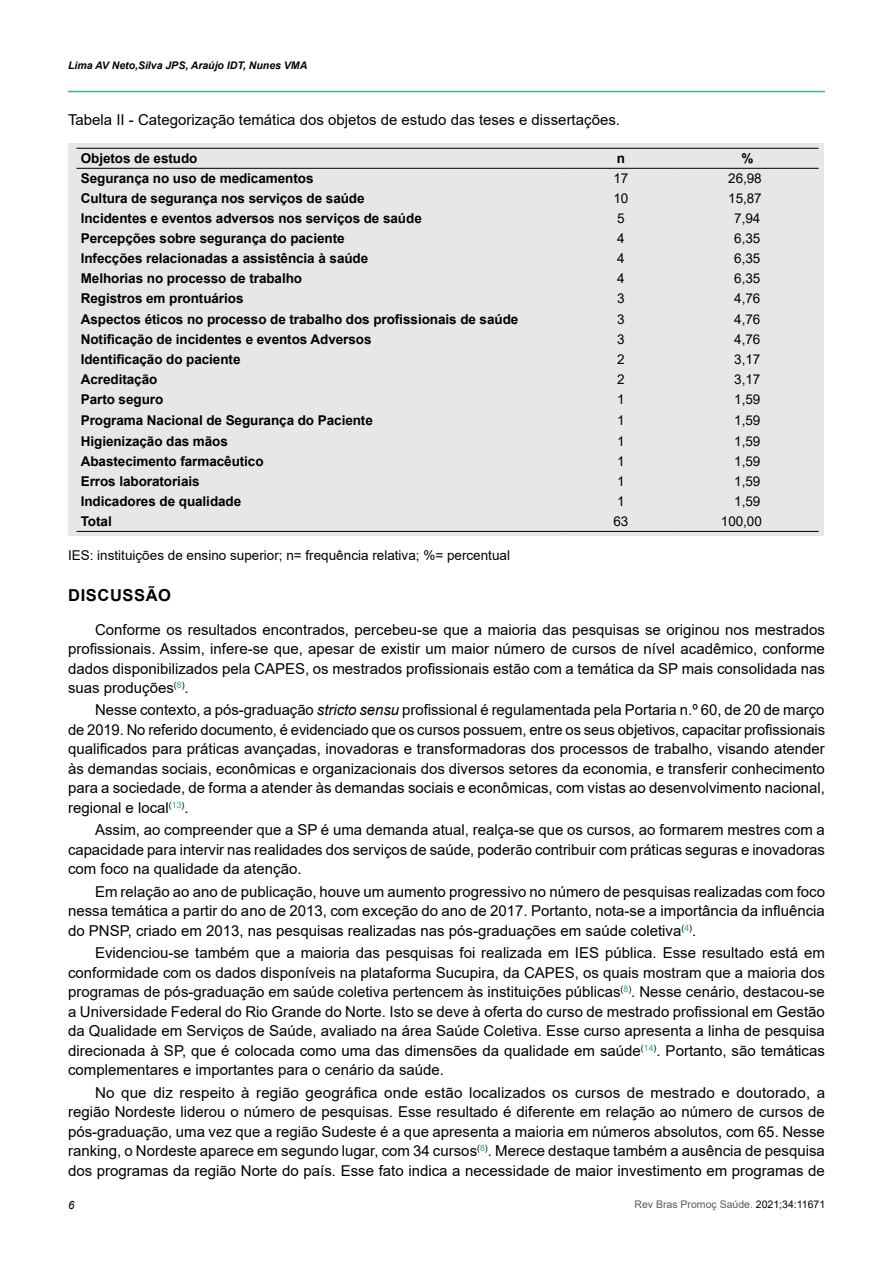
<style>
.page{position:relative;width:893px;height:1263px;background:#fff}
.page>*{position:absolute;margin:0;border:0;box-sizing:border-box;transform-origin:0 0}
.t1{font:700 16.5px "Arial";letter-spacing:.035em;color:#000}
.t2{font:15px/19.5px "Arial";color:#000;text-align:justify}
.t3{font:700 13.5px "Arial";letter-spacing:-.005em;color:#000}
.t4{font:13.5px "Arial";color:#000}
.t5{font:italic 11.4px "Arial";color:#000}
.t6{font:italic 700 10.5px "Arial";color:#000}
.t7{font:10.5px "Arial";color:#58595b}
.s1{font-style:italic}
.s2{color:#000}
</style>
<div class="page">
<hr style="left:68px;top:91px;width:757px;height:1px;background:#41b878">
<div style="left:69px;top:143px;width:755px;height:393px;background:#e6e7e8"></div>
<hr style="left:77px;top:148px;width:489px;height:1px;background:#000">
<hr style="left:566px;top:148px;width:110px;height:1px;background:#000">
<hr style="left:676px;top:148px;width:143px;height:1px;background:#000">
<hr style="left:77px;top:168px;width:489px;height:1px;background:#000">
<hr style="left:566px;top:168px;width:110px;height:1px;background:#000">
<hr style="left:676px;top:168px;width:143px;height:1px;background:#000">
<hr style="left:77px;top:531px;width:489px;height:1px;background:#000">
<hr style="left:566px;top:531px;width:110px;height:1px;background:#000">
<hr style="left:676px;top:531px;width:143px;height:1px;background:#000">
<p class="t6" style="left:68px;top:58px;width:241px">Lima AV Neto,Silva JPS, Araújo IDT, Nunes VMA</p>
<p class="t2" style="left:68px;top:110px;width:553px">Tabela II - Categorização temática dos objetos de estudo das teses e dissertações.</p>
<p class="t3" style="left:81px;top:149px;width:118px">Objetos de estudo</p>
<p class="t3" style="left:617px;top:149px;width:10px">n</p>
<p class="t3" style="left:741px;top:149px;width:14px">%</p>
<p class="t3" style="left:81px;top:169px;width:234px">Segurança no uso de medicamentos</p>
<p class="t4" style="left:613px;top:169px;width:16px">17</p>
<p class="t4" style="left:728px;top:169px;width:35px">26,98</p>
<p class="t3" style="left:81px;top:189px;width:285px">Cultura de segurança nos serviços de saúde</p>
<p class="t4" style="left:613px;top:189px;width:16px">10</p>
<p class="t4" style="left:728px;top:189px;width:35px">15,87</p>
<p class="t3" style="left:81px;top:209px;width:343px">Incidentes e eventos adversos nos serviços de saúde</p>
<p class="t4" style="left:617px;top:209px;width:9px">5</p>
<p class="t4" style="left:734px;top:209px;width:28px">7,94</p>
<p class="t3" style="left:81px;top:229px;width:265px">Percepções sobre segurança do paciente</p>
<p class="t4" style="left:617px;top:229px;width:9px">4</p>
<p class="t4" style="left:734px;top:229px;width:28px">6,35</p>
<p class="t3" style="left:81px;top:249px;width:289px">Infecções relacionadas a assistência à saúde</p>
<p class="t4" style="left:617px;top:249px;width:9px">4</p>
<p class="t4" style="left:734px;top:249px;width:28px">6,35</p>
<p class="t3" style="left:81px;top:269px;width:223px">Melhorias no processo de trabalho</p>
<p class="t4" style="left:617px;top:269px;width:9px">4</p>
<p class="t4" style="left:734px;top:269px;width:28px">6,35</p>
<p class="t3" style="left:81px;top:289px;width:164px">Registros em prontuários</p>
<p class="t4" style="left:617px;top:289px;width:9px">3</p>
<p class="t4" style="left:734px;top:289px;width:28px">4,76</p>
<p class="t3" style="left:81px;top:309px;width:439px">Aspectos éticos no processo de trabalho dos profissionais de saúde</p>
<p class="t4" style="left:617px;top:309px;width:9px">3</p>
<p class="t4" style="left:734px;top:309px;width:28px">4,76</p>
<p class="t3" style="left:81px;top:329px;width:292px">Notificação de incidentes e eventos Adversos</p>
<p class="t4" style="left:617px;top:329px;width:9px">3</p>
<p class="t4" style="left:734px;top:329px;width:28px">4,76</p>
<p class="t3" style="left:81px;top:349px;width:161px">Identificação do paciente</p>
<p class="t4" style="left:617px;top:349px;width:9px">2</p>
<p class="t4" style="left:734px;top:349px;width:28px">3,17</p>
<p class="t3" style="left:81px;top:369px;width:78px">Acreditação</p>
<p class="t4" style="left:617px;top:370px;width:9px">2</p>
<p class="t4" style="left:734px;top:370px;width:28px">3,17</p>
<p class="t3" style="left:81px;top:389px;width:84px">Parto seguro</p>
<p class="t4" style="left:617px;top:390px;width:9px">1</p>
<p class="t4" style="left:734px;top:390px;width:28px">1,59</p>
<p class="t3" style="left:81px;top:411px;width:294px">Programa Nacional de Segurança do Paciente</p>
<p class="t4" style="left:617px;top:411px;width:9px">1</p>
<p class="t4" style="left:734px;top:411px;width:28px">1,59</p>
<p class="t3" style="left:81px;top:432px;width:149px">Higienização das mãos</p>
<p class="t4" style="left:617px;top:432px;width:9px">1</p>
<p class="t4" style="left:734px;top:432px;width:28px">1,59</p>
<p class="t3" style="left:81px;top:452px;width:184px">Abastecimento farmacêutico</p>
<p class="t4" style="left:617px;top:452px;width:9px">1</p>
<p class="t4" style="left:734px;top:452px;width:28px">1,59</p>
<p class="t3" style="left:81px;top:472px;width:120px">Erros laboratoriais</p>
<p class="t4" style="left:617px;top:472px;width:9px">1</p>
<p class="t4" style="left:734px;top:472px;width:28px">1,59</p>
<p class="t3" style="left:81px;top:492px;width:162px">Indicadores de qualidade</p>
<p class="t4" style="left:617px;top:492px;width:9px">1</p>
<p class="t4" style="left:734px;top:492px;width:28px">1,59</p>
<p class="t3" style="left:81px;top:512px;width:32px">Total</p>
<p class="t4" style="left:613px;top:512px;width:16px">63</p>
<p class="t4" style="left:721px;top:512px;width:42px">100,00</p>
<p class="t4" style="left:68px;top:546px;width:443px">IES: instituições de ensino superior; n= frequência relativa; %= percentual</p>
<p class="t1" style="left:68px;top:583px;width:104px">DISCUSSÃO</p>
<p class="t2" style="left:68px;top:619px;width:758px;text-indent:27px">Conforme os resultados encontrados, percebeu-se que a maioria das pesquisas se originou nos mestrados profissionais. Assim, infere-se que, apesar de existir um maior número de cursos de nível acadêmico, conforme dados disponibilizados pela CAPES, os mestrados profissionais estão com a temática da SP mais consolidada nas suas produções<sup>(</sup><sup>8</sup><sup>)</sup>.</p>
<p class="t2" style="left:68px;top:700px;width:759px;text-indent:27px">Nesse contexto, a pós-graduação <span class="s1">stricto sensu</span> profissional é regulamentada pela Portaria n.º 60, de 20 de março de 2019. No referido documento, é evidenciado que os cursos possuem, entre os seus objetivos, capacitar profissionais qualificados para práticas avançadas, inovadoras e transformadoras dos processos de trabalho, visando atender às demandas sociais, econômicas e organizacionais dos diversos setores da economia, e transferir conhecimento para a sociedade, de forma a atender às demandas sociais e econômicas, com vistas ao desenvolvimento nacional, regional e local<sup>(</sup><sup>13</sup><sup>)</sup>.</p>
<p class="t2" style="left:68px;top:820px;width:758px;text-indent:27px">Assim, ao compreender que a SP é uma demanda atual, realça-se que os cursos, ao formarem mestres com a capacidade para intervir nas realidades dos serviços de saúde, poderão contribuir com práticas seguras e inovadoras com foco na qualidade da atenção.</p>
<p class="t2" style="left:68px;top:882px;width:758px;text-indent:27px">Em relação ao ano de publicação, houve um aumento progressivo no número de pesquisas realizadas com foco nessa temática a partir do ano de 2013, com exceção do ano de 2017. Portanto, nota-se a importância da influência do PNSP, criado em 2013, nas pesquisas realizadas nas pós-graduações em saúde coletiva<sup>(</sup><sup>4</sup><sup>)</sup>.</p>
<p class="t2" style="left:68px;top:943px;width:758px;text-indent:27px">Evidenciou-se também que a maioria das pesquisas foi realizada em IES pública. Esse resultado está em conformidade com os dados disponíveis na plataforma Sucupira, da CAPES, os quais mostram que a maioria dos programas de pós-graduação em saúde coletiva pertencem às instituições públicas<sup>(</sup><sup>8</sup><sup>)</sup>. Nesse cenário, destacou-se a Universidade Federal do Rio Grande do Norte. Isto se deve à oferta do curso de mestrado profissional em Gestão da Qualidade em Serviços de Saúde, avaliado na área Saúde Coletiva. Esse curso apresenta a linha de pesquisa direcionada à SP, que é colocada como uma das dimensões da qualidade em saúde<sup>(</sup><sup>14</sup><sup>)</sup>. Portanto, são temáticas complementares e importantes para o cenário da saúde.</p>
<p class="t2" style="left:68px;top:1083px;width:759px;text-indent:27px">No que diz respeito à região geográfica onde estão localizados os cursos de mestrado e doutorado, a região Nordeste liderou o número de pesquisas. Esse resultado é diferente em relação ao número de cursos de pós-graduação, uma vez que a região Sudeste é a que apresenta a maioria em números absolutos, com 65. Nesse ranking, o Nordeste aparece em segundo lugar, com 34 cursos<sup>(</sup><sup>8</sup><sup>)</sup>. Merece destaque também a ausência de pesquisa dos programas da região Norte do país. Esse fato indica a necessidade de maior investimento em programas de</p>
<p class="t5" style="left:68px;top:1197px;width:8px">6</p>
<p class="t7" style="left:634px;top:1197px;width:192px">Rev Bras Promoç Saúde. <span class="s2">2021;34:11671</span></p>
</div>
